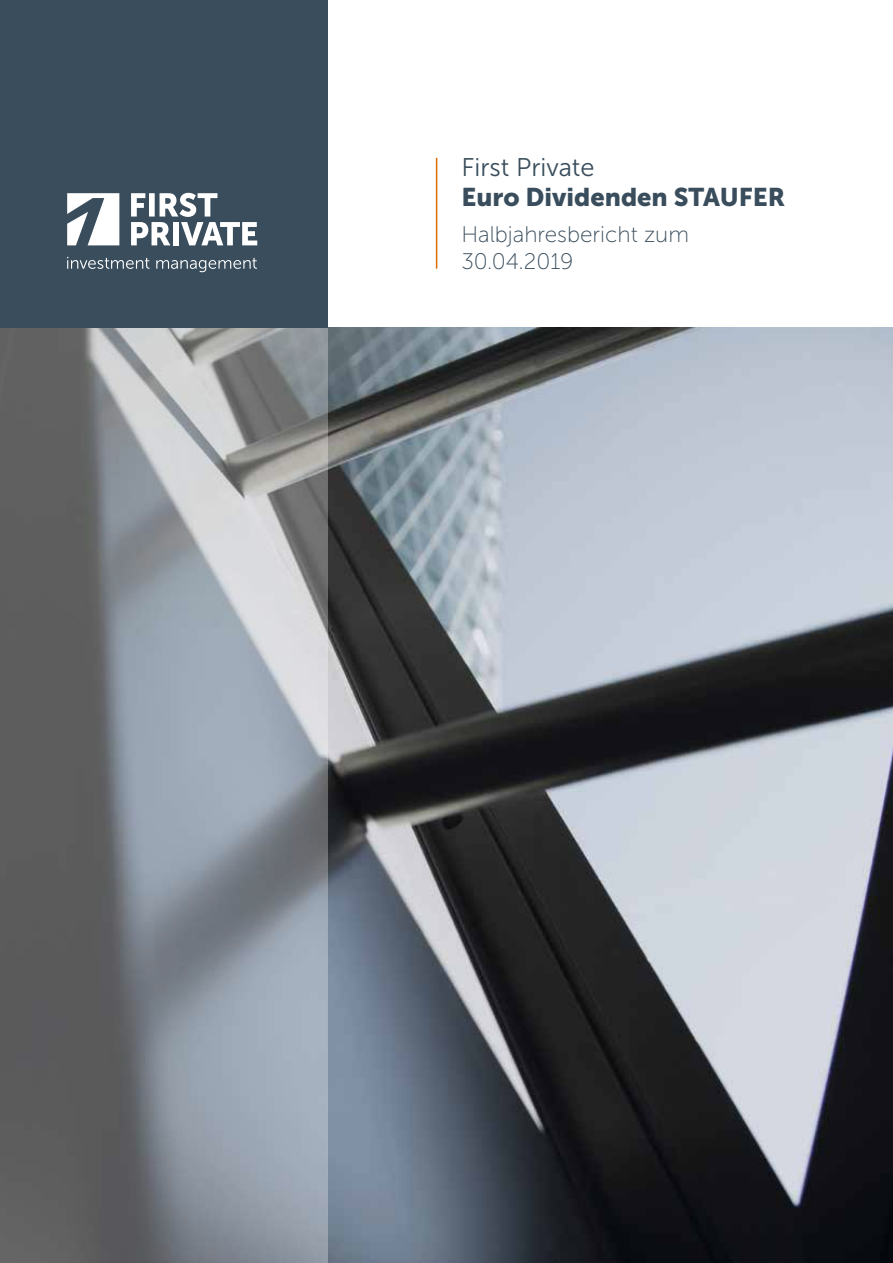
<style>
.page{position:relative;width:893px;height:1263px;background:#fff}
.page>*{position:absolute;margin:0;border:0;box-sizing:border-box;transform-origin:0 0}
.t1{font:25.5px "Museo Sans 900";color:#394d5c}
.t2{font:25.5px "Museo Sans 300";color:#394d5c}
.t3{font:22.5px/27px "Museo Sans 100";color:#394d5c}
</style>
<div class="page">
<img style="left:327px;top:327px;width:566px;height:935px">
<svg style="left:0;top:327px;width:327px;height:935px;background:#83888e"></svg>
<div style="left:0;top:0;width:327px;height:327px;background:#394d5c"></div>
<svg style="left:67px;top:257px;width:190px;height:15px"></svg>
<svg style="left:131px;top:193px;width:126px;height:52px"></svg>
<svg style="left:67px;top:193px;width:52px;height:52px"></svg>
<hr style="left:436px;top:158px;width:1px;height:111px;background:#dc6b02">
<p class="t2" style="left:461px;top:154px;width:135px">First Private</p>
<p class="t1" style="left:461px;top:183px;width:325px">Euro Dividenden STAUFER</p>
<p class="t3" style="left:461px;top:221px;width:229px">Halbjahresbericht zum<br>30.04.2019</p>
</div>
